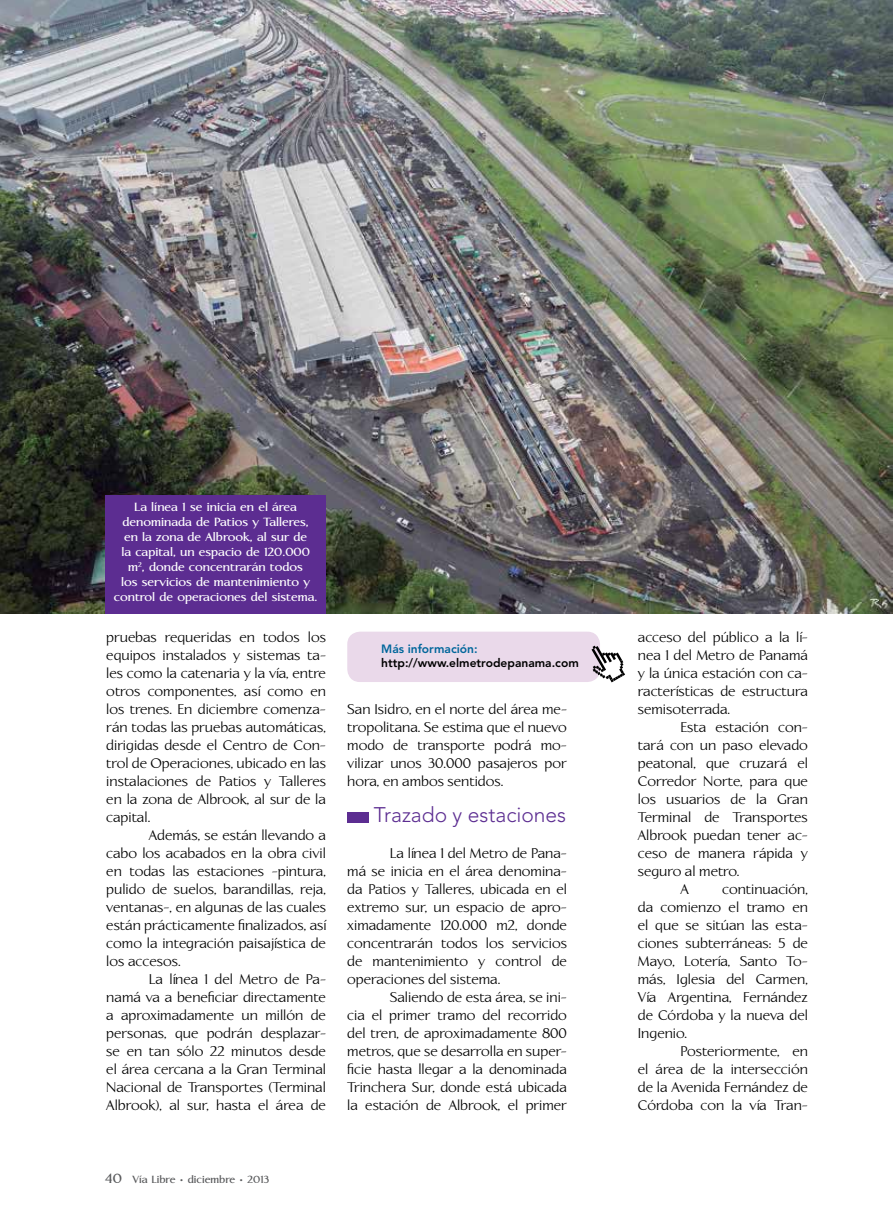
<style>
.page{position:relative;width:893px;height:1212px;background:#fff}
.page>*{position:absolute;margin:0;border:0;box-sizing:border-box;transform-origin:0 0}
.t1{font:300 21px "Avenir LT";color:#5c2d91}
.t2{font:14.25px/18px "Linotype Aperto";color:#000;text-align:justify}
.t3{font:700 12px/15px "Linotype Aperto";color:#fff;text-align:center}
.t4{font:800 12px "Avenir LT";color:#000}
.t5{font:800 12px "Avenir LT";color:#00669b}
.t6{font:700 10.5px "Linotype Aperto";color:#58595b}
.s1{font-size:13.5px}
</style>
<div class="page">
<div style="left:347px;top:812px;width:22px;height:10px;background:#5c2d91"></div>
<img style="left:0;top:0;width:893px;height:614px">
<div style="left:105px;top:495px;width:221px;height:119px;background:#5c2d91"></div>
<div style="left:347px;top:632px;width:253px;height:50px;background:#ead9ea;border-radius:13px"></div>
<svg style="left:591px;top:646px;width:34px;height:36px"></svg>
<p class="t3" style="left:114px;top:500px;width:205px">La línea 1 se inicia en el área denominada de Patios y Talleres,<br>en la zona de Albrook, al sur de<br>la capital, un espacio de 120.000 m<sup>2</sup>, donde concentrarán todos<br>los servicios de mantenimiento y control de operaciones del sistema.</p>
<p class="t2" style="left:106px;top:629px;width:221px">pruebas requeridas en todos los equipos instalados y sistemas ta&shy;les como la catenaria y la vía, entre otros componentes, así como en los trenes. En diciembre comenza&shy;rán todas las pruebas automáticas, dirigidas desde el Centro de Con&shy;trol de Operaciones, ubicado en las instalaciones de Patios y Talleres en la zona de Albrook, al sur de la capital.</p>
<p class="t2" style="left:106px;top:827px;width:221px;text-indent:43px">Además, se están llevando a cabo los acabados en la obra civil en todas las estaciones -pintura, pulido de suelos, barandillas, reja, ventanas-, en algunas de las cuales están prácticamente finalizados, así como la integración paisajística de los accesos.</p>
<p class="t2" style="left:106px;top:971px;width:221px;text-indent:43px">La línea 1 del Metro de Pa&shy;namá va a beneficiar directamente a aproximadamente un millón de personas, que podrán desplazar&shy;se en tan sólo 22 minutos desde el área cercana a la Gran Terminal Nacional de Transportes (Terminal Albrook), al sur, hasta el área de</p>
<p class="t5" style="left:381px;top:642px;width:98px">Más información:</p>
<p class="t4" style="left:381px;top:656px;width:199px">http://www.elmetrodepanama.com</p>
<p class="t2" style="left:347px;top:701px;width:221px">San Isidro, en el norte del área me&shy;tropolitana. Se estima que el nuevo modo de transporte podrá mo&shy;vilizar unos 30.000 pasajeros por hora, en ambos sentidos.</p>
<h1 class="t1" style="left:374px;top:803px;width:194px">Trazado y estaciones</h1>
<p class="t2" style="left:347px;top:845px;width:221px;text-indent:43px">La línea 1 del Metro de Pana&shy;má se inicia en el área denomina&shy;da Patios y Talleres, ubicada en el extremo sur, un espacio de apro&shy;ximadamente 120.000 m2, donde concentrarán todos los servicios de mantenimiento y control de operaciones del sistema.</p>
<p class="t2" style="left:347px;top:989px;width:221px;text-indent:43px">Saliendo de esta área, se ini&shy;cia el primer tramo del recorrido del tren, de aproximadamente 800 metros, que se desarrolla en super&shy;ficie hasta llegar a la denominada Trinchera Sur, donde está ubicada la estación de Albrook, el primer</p>
<p class="t6" style="left:105px;top:1173px;width:165px"><span class="s1">40</span> Vía Libre • diciembre • 2013</p>
<p class="t2" style="left:638px;top:629px;width:172px">acceso del público a la lí&shy;nea 1 del Metro de Panamá y la única estación con ca&shy;racterísticas de estructura semisoterrada.</p>
<p class="t2" style="left:680px;top:719px;width:129px">Esta estación con-</p>
<p class="t2" style="left:638px;top:737px;width:172px">tará con un paso elevado</p>
<p class="t2" style="left:638px;top:755px;width:172px">peatonal, que cruzará el</p>
<p class="t2" style="left:638px;top:773px;width:172px">Corredor Norte, para que</p>
<p class="t2" style="left:638px;top:791px;width:172px">los usuarios de la Gran</p>
<p class="t2" style="left:638px;top:809px;width:172px">Terminal de Transportes</p>
<p class="t2" style="left:638px;top:827px;width:172px">Albrook puedan tener ac-</p>
<p class="t2" style="left:638px;top:845px;width:172px">ceso de manera rápida y</p>
<p class="t2" style="left:638px;top:863px;width:103px">seguro al metro.</p>
<p class="t2" style="left:680px;top:881px;width:10px">A</p>
<p class="t2" style="left:638px;top:881px;width:172px;text-indent:84px">continuación, da comienzo el tramo en el que se sitúan las esta&shy;ciones subterráneas: 5 de Mayo, Lotería, Santo To&shy;más, Iglesia del Carmen, Vía Argentina, Fernández de Córdoba y la nueva del Ingenio.</p>
<p class="t2" style="left:638px;top:1043px;width:172px;text-indent:43px">Posteriormente, en el área de la intersección de la Avenida Fernández de Córdoba con la vía Tran-</p>
</div>
